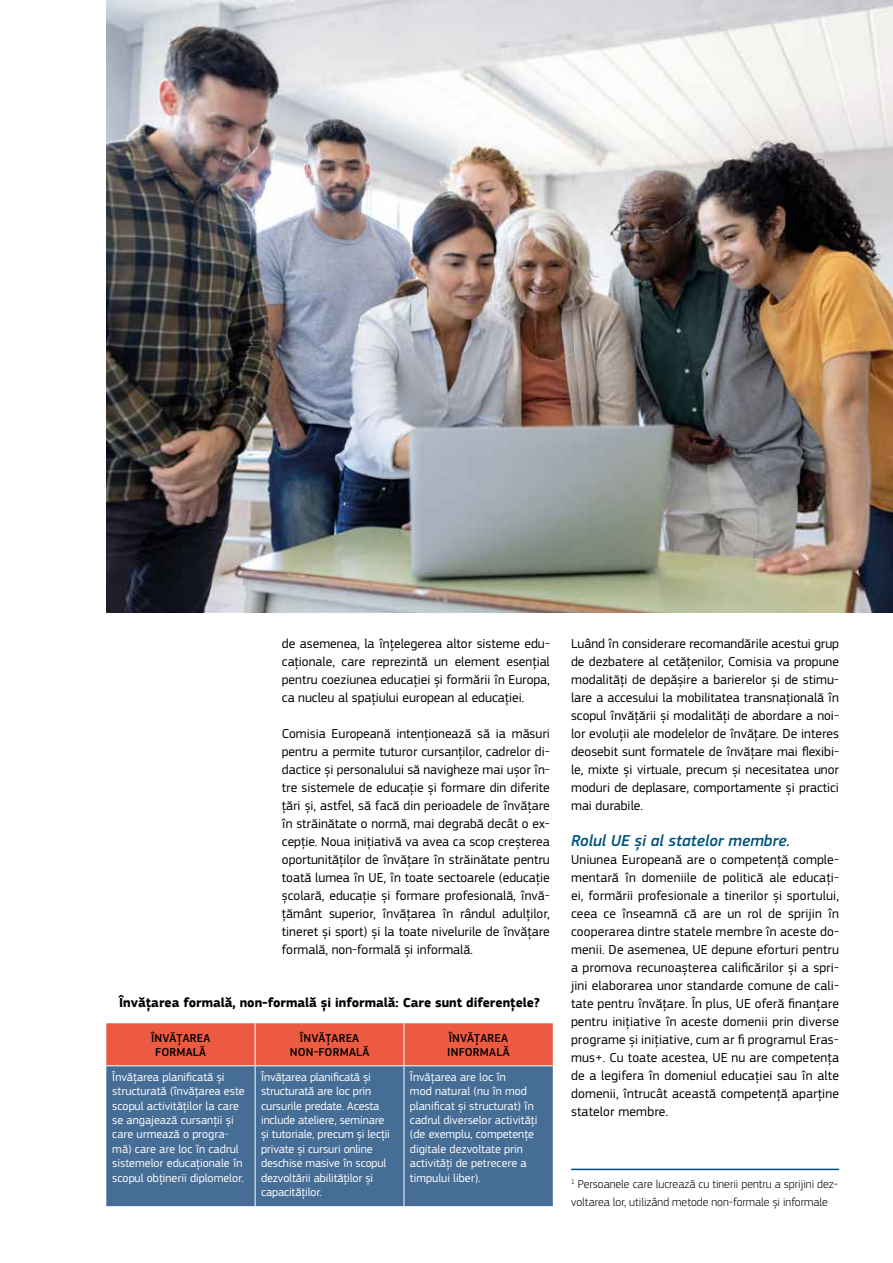
<style>
.page{position:relative;width:893px;height:1263px;background:#fff}
.page>*{position:absolute;margin:0;border:0;box-sizing:border-box;transform-origin:0 0}
.t1{font:italic 500 16.5px "EC Square Sans Pro";color:#005380}
.t2{font:13.5px/18px "EC Square Sans Pro";color:#000;text-align:justify}
.t3{font:700 13.5px "EC Square Sans Pro";color:#000}
.t4{font:12px/14.4px "EC Square Sans Pro";color:#fff}
.t5{font:300 12px/18px "EC Square Sans Pro";color:#000}
.t6{font:500 12px/14.4px "EC Square Sans Pro";letter-spacing:.02em;color:#000;text-align:center}
</style>
<div class="page">
<img style="left:106px;top:0;width:787px;height:612px">
<div style="left:106px;top:1023px;width:447px;height:42px;background:#eb5a41"></div>
<div style="left:106px;top:1066px;width:447px;height:140px;background:#466d96"></div>
<hr style="left:255px;top:1023px;width:1px;height:42px;background:#fff">
<hr style="left:404px;top:1023px;width:1px;height:42px;background:#fff">
<hr style="left:255px;top:1066px;width:1px;height:140px;background:#fff">
<hr style="left:404px;top:1066px;width:1px;height:140px;background:#fff">
<hr style="left:571px;top:1169px;width:268px;height:1px;background:#005380">
<p class="t2" style="left:282px;top:635px;width:269px">de asemenea, la înțelegerea altor sisteme edu&shy;caționale, care reprezintă un element esențial pentru coeziunea educației și formării în Europa, ca nucleu al spațiului european al educației.</p>
<p class="t2" style="left:282px;top:725px;width:269px">Comisia Europeană intenționează să ia măsuri pentru a permite tuturor cursanților, cadrelor di&shy;dactice și personalului să navigheze mai ușor în&shy;tre sistemele de educație și formare din diferite țări și, astfel, să facă din perioadele de învățare în străinătate o normă, mai degrabă decât o ex&shy;cepție. Noua inițiativă va avea ca scop creșterea oportunităților de învățare în străinătate pentru toată lumea în UE, în toate sectoarele (educație școlară, educație și formare profesională, învă&shy;țământ superior, învățarea în rândul adulților, tineret și sport) și la toate nivelurile de învățare formală, non-formală și informală.</p>
<p class="t3" style="left:119px;top:994px;width:422px">Învățarea formală, non-formală și informală: Care sunt diferențele?</p>
<p class="t6" style="left:151px;top:1031px;width:61px">ÎNVĂȚAREA<br>FORMALĂ</p>
<p class="t6" style="left:290px;top:1031px;width:81px">ÎNVĂȚAREA<br>NON-FORMALĂ</p>
<p class="t6" style="left:447px;top:1031px;width:64px;text-align:left">ÎNVĂȚAREA<br>INFORMALĂ</p>
<p class="t4" style="left:112px;top:1070px;width:134px">Învățarea planificată și structurată (învățarea este scopul activităților la care se angajează cursanții și care urmează o progra&shy;mă) care are loc în cadrul sistemelor educaționale în scopul obținerii diplomelor.</p>
<p class="t4" style="left:261px;top:1070px;width:130px">Învățarea planificată și structurată are loc prin cursurile predate. Acesta include ateliere, seminare și tutoriale, precum și lecții private și cursuri online deschise masive în scopul dezvoltării abilităților și capacităților.</p>
<p class="t4" style="left:410px;top:1070px;width:129px">Învățarea are loc în<br>mod natural (nu în mod planificat și structurat) în cadrul diverselor activități (de exemplu, competențe digitale dezvoltate prin activități de petrecere a timpului liber).</p>
<p class="t2" style="left:571px;top:635px;width:269px">Luând în considerare recomandările acestui grup de dezbatere al cetățenilor, Comisia va propune modalități de depășire a barierelor și de stimu&shy;lare a accesului la mobilitatea transnațională în scopul învățării și modalități de abordare a noi&shy;lor evoluții ale modelelor de învățare. De interes deosebit sunt formatele de învățare mai flexibi&shy;le, mixte și virtuale, precum și necesitatea unor moduri de deplasare, comportamente și practici mai durabile.</p>
<p class="t1" style="left:571px;top:831px;width:221px">Rolul UE și al statelor membre.</p>
<p class="t2" style="left:571px;top:851px;width:269px">Uniunea Europeană are o competență comple&shy;mentară în domeniile de politică ale educați&shy;ei, formării profesionale a tinerilor și sportului, ceea ce înseamnă că are un rol de sprijin în cooperarea dintre statele membre în aceste do&shy;menii. De asemenea, UE depune eforturi pentru a promova recunoașterea calificărilor și a spri&shy;jini elaborarea unor standarde comune de cali&shy;tate pentru învățare. În plus, UE oferă finanțare pentru inițiative în aceste domenii prin diverse programe și inițiative, cum ar fi programul Eras&shy;mus+. Cu toate acestea, UE nu are competența de a legifera în domeniul educației sau în alte domenii, întrucât această competență aparține statelor membre.</p>
<p class="t5" style="left:571px;top:1175px;width:269px"><sup>1</sup> Persoanele care lucrează cu tinerii pentru a sprijini dez&shy;voltarea lor, utilizând metode non-formale și informale</p>
</div>
